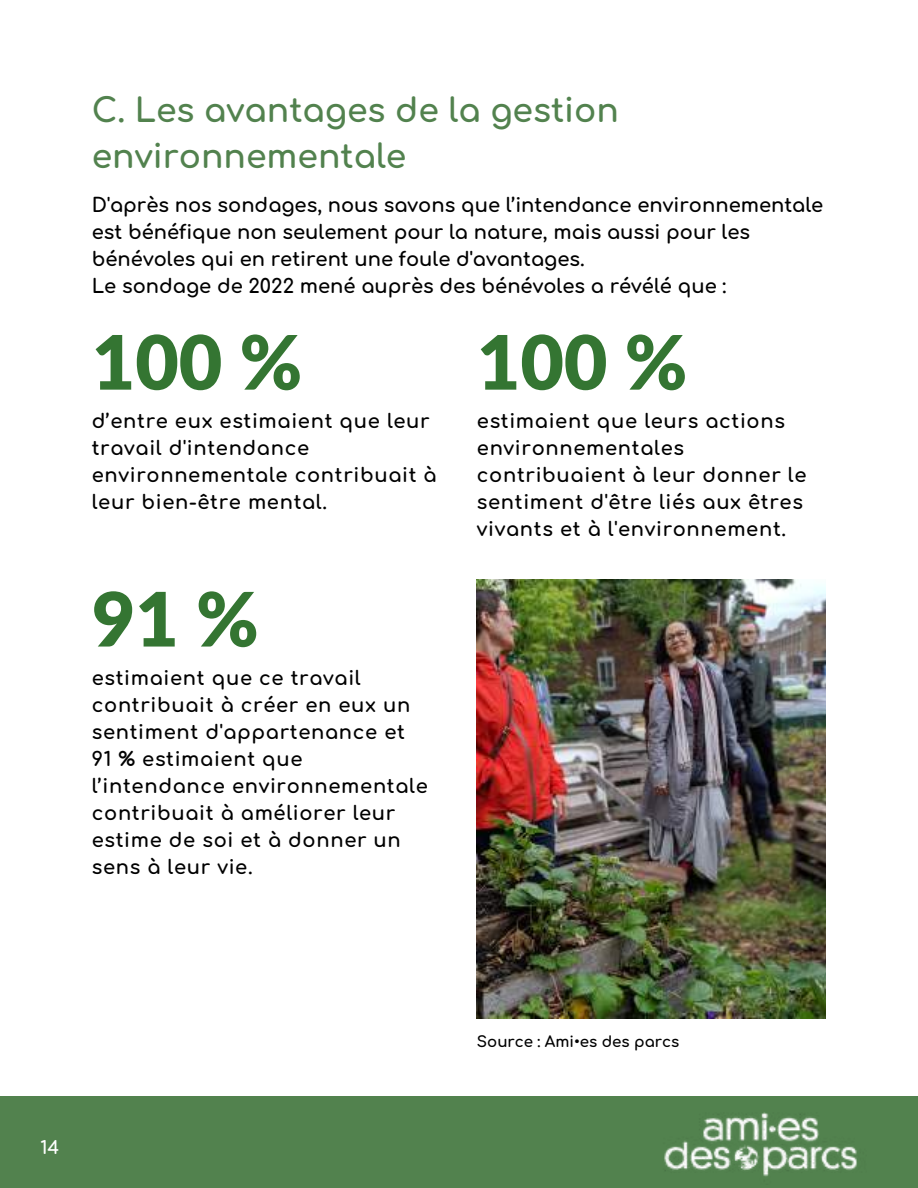
<style>
.page{position:relative;width:918px;height:1188px;background:#fff}
.page>*{position:absolute;margin:0;border:0;box-sizing:border-box;transform-origin:0 0}
.t1{font:900 75px "Lato Latin";color:#347532}
.t2{font:700 33px/46.2px "Comfortaa";color:#52824e}
.t3{font:700 19.5px/27px "Comfortaa";letter-spacing:.035em;color:#000}
.t4{font:700 19.5px/27px "Comfortaa";color:#000}
.t5{font:700 18px "Comfortaa";color:#fff}
.t6{font:700 15px "Comfortaa";color:#000}
</style>
<div class="page">
<div style="left:0;top:1096px;width:918px;height:92px;background:#52824e"></div>
<img style="left:477px;top:579px;width:349px;height:439px">
<h2 class="t2" style="left:92px;top:88px;width:529px">C. Les avantages de la gestion environnementale</h2>
<p class="t4" style="left:92px;top:193px;width:733px">D'après nos sondages, nous savons que l’intendance environnementale est bénéfique non seulement pour la nature, mais aussi pour les bénévoles qui en retirent une foule d'avantages.<br>Le sondage de 2022 mené auprès des bénévoles a révélé que :</p>
<h1 class="t1" style="left:92px;top:329px;width:212px">100 %</h1>
<p class="t3" style="left:92px;top:408px;width:346px">d’entre eux estimaient que leur travail d'intendance environnementale contribuait à leur bien-être mental.</p>
<h1 class="t1" style="left:92px;top:586px;width:169px">91 %</h1>
<p class="t3" style="left:92px;top:665px;width:338px">estimaient que ce travail contribuait à créer en eux un sentiment d'appartenance et<br>91 % estimaient que l’intendance environnementale contribuait à améliorer leur estime de soi et à donner un sens à leur vie.</p>
<h1 class="t1" style="left:477px;top:329px;width:212px">100 %</h1>
<p class="t3" style="left:477px;top:408px;width:331px">estimaient que leurs actions environnementales contribuaient à leur donner le sentiment d'être liés aux êtres vivants et à l'environnement.</p>
<p class="t5" style="left:37px;top:1138px;width:9px">1</p>
<p class="t5" style="left:40px;top:1138px;width:20px">14</p>
<p class="t6" style="left:477px;top:1034px;width:204px">Source : Ami•es des parcs</p>
</div>
